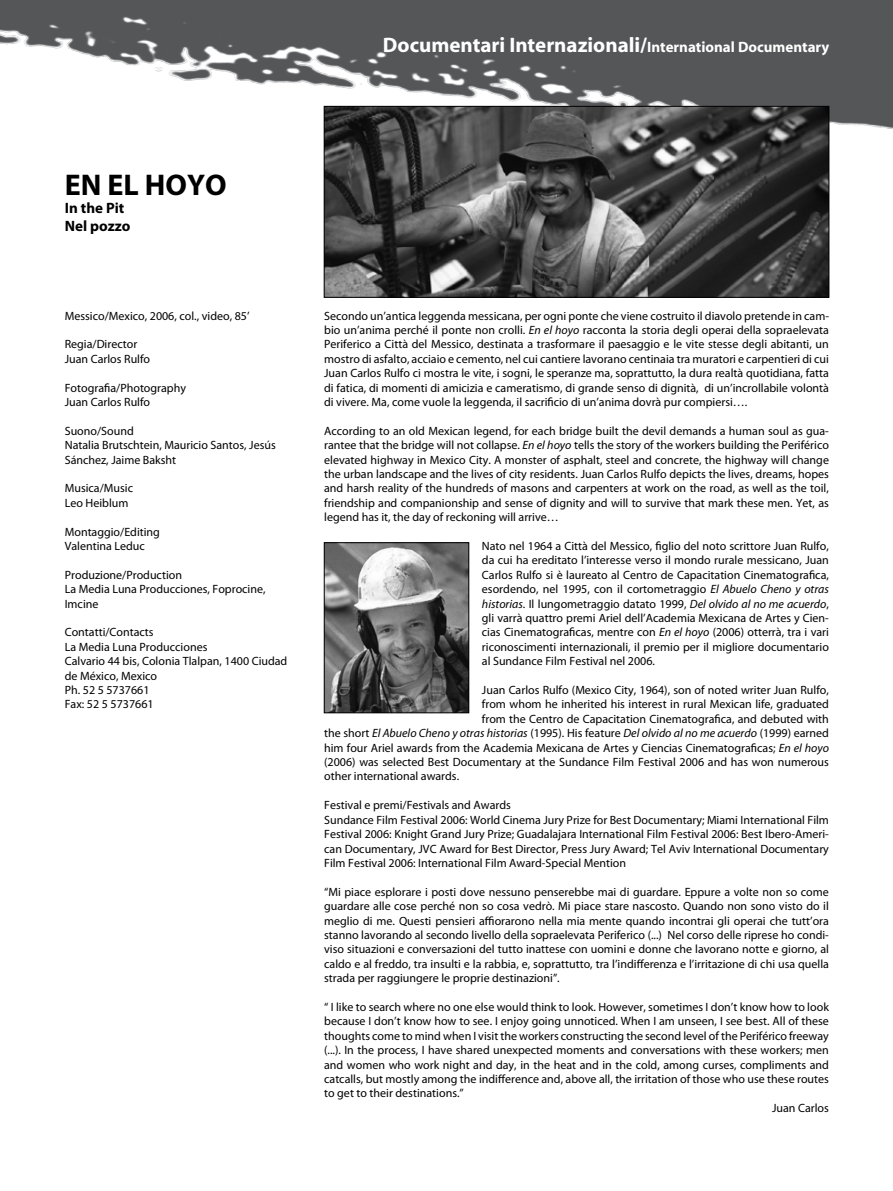
<style>
.page{position:relative;width:893px;height:1191px;background:#fff}
.page>*{position:absolute;margin:0;border:0;box-sizing:border-box;transform-origin:0 0}
.t1{font:700 30px "Myriad Pro";color:#000}
.t2{font:700 21px "Myriad";color:#fff}
.t3{font:700 15px/18px "Myriad Pro";color:#000}
.t4{font:12px/14.4px "Myriad Pro";color:#000}
.t5{font:italic 12px "Myriad Pro";color:#000}
.s1{font-size:15px}
.s2{font-family:"Myriad Pro";font-size:15px}
.s3{font-style:italic}
.s4{font-style:normal}
</style>
<div class="page">
<img style="left:0;top:0;width:893px;height:140px">
<img style="left:326px;top:108px;width:501px;height:188px">
<div style="left:324px;top:106px;width:505px;height:192px;border:1px solid #000"></div>
<img style="left:326px;top:544px;width:141px;height:167px">
<div style="left:324px;top:542px;width:145px;height:171px;border:1px solid #000"></div>
<h2 class="t2" style="left:383px;top:34px;width:448px">Documentari Internazionali/<span class="s1">International</span> <span class="s2">Documentary</span></h2>
<h1 class="t1" style="left:65px;top:168px;width:163px">EN EL HOYO</h1>
<p class="t3" style="left:65px;top:199px;width:67px">In the Pit<br>Nel pozzo</p>
<p class="t4" style="left:65px;top:308px;width:186px">Messico/Mexico, 2006, col., video, 85’</p>
<p class="t4" style="left:65px;top:337px;width:87px">Regia/Director<br>Juan Carlos Rulfo</p>
<p class="t4" style="left:65px;top:380px;width:123px">Fotografia/Photography<br>Juan Carlos Rulfo</p>
<p class="t4" style="left:65px;top:424px;width:213px">Suono/Sound<br>Natalia Brutschtein, Mauricio Santos, Jesús<br>Sánchez, Jaime Baksht</p>
<p class="t4" style="left:65px;top:481px;width:70px">Musica/Music<br>Leo Heiblum</p>
<p class="t4" style="left:65px;top:524px;width:97px">Montaggio/Editing<br>Valentina Leduc</p>
<p class="t4" style="left:65px;top:568px;width:202px">Produzione/Production<br>La Media Luna Producciones, Foprocine,<br>Imcine</p>
<p class="t4" style="left:65px;top:625px;width:224px">Contatti/Contacts<br>La Media Luna Producciones<br>Calvario 44 bis, Colonia Tlalpan, 1400 Ciudad de México, Mexico<br>Ph. 52 5 5737661<br>Fax: 52 5 5737661</p>
<p class="t4" style="left:324px;top:308px;width:506px;text-align:justify">Secondo un’antica leggenda messicana, per ogni ponte che viene costruito il diavolo pretende in cam&shy;bio un’anima perché il ponte non crolli. <span class="s3">En el hoyo</span> racconta la storia degli operai della sopraelevata Periferico a Città del Messico, destinata a trasformare il paesaggio e le vite stesse degli abitanti, un mostro di asfalto, acciaio e cemento, nel cui cantiere lavorano centinaia tra muratori e carpentieri di cui Juan Carlos Rulfo ci mostra le vite, i sogni, le speranze ma, soprattutto, la dura realtà quotidiana, fatta di fatica, di momenti di amicizia e cameratismo, di grande senso di dignità, di un’incrollabile volontà di vivere. Ma, come vuole la leggenda, il sacrificio di un’anima dovrà pur compiersi….</p>
<p class="t4" style="left:324px;top:424px;width:506px;text-align:justify">According to an old Mexican legend, for each bridge built the devil demands a human soul as gua&shy;rantee that the bridge will not collapse. <span class="s3">En el hoyo</span> tells the story of the workers building the Periférico elevated highway in Mexico City. A monster of asphalt, steel and concrete, the highway will change the urban landscape and the lives of city residents. Juan Carlos Rulfo depicts the lives, dreams, hopes and harsh reality of the hundreds of masons and carpenters at work on the road, as well as the toil, friendship and companionship and sense of dignity and will to survive that mark these men. Yet, as legend has it, the day of reckoning will arrive…</p>
<p class="t4" style="left:482px;top:539px;width:349px;text-align:justify">Nato nel 1964 a Città del Messico, figlio del noto scrittore Juan Rulfo, da cui ha ereditato l’interesse verso il mondo rurale messicano, Juan Carlos Rulfo si è laureato al Centro de Capacitation Cinematografica, esordendo, nel 1995, con il cortometraggio <span class="s3">El Abuelo Cheno y otras historias</span>. Il lungometraggio datato 1999, <span class="s3">Del olvido al no me acuerdo</span>, gli varrà quattro premi Ariel dell’Academia Mexicana de Artes y Cien&shy;cias Cinematograficas, mentre con <span class="s3">En el hoyo</span> (2006) otterrà, tra i vari riconoscimenti internazionali, il premio per il migliore documentario al Sundance Film Festival nel 2006.</p>
<p class="t4" style="left:482px;top:683px;width:349px">Juan Carlos Rulfo (Mexico City, 1964), son of noted writer Juan Rulfo,</p>
<p class="t4" style="left:482px;top:697px;width:348px">from whom he inherited his interest in rural Mexican life, graduated</p>
<p class="t4" style="left:482px;top:712px;width:348px">from the Centro de Capacitation Cinematografica, and debuted with</p>
<p class="t5" style="left:324px;top:727px;width:506px"><span class="s4">the short</span> El Abuelo Cheno y otras historias <span class="s4">(1995). His feature</span> Del olvido al no me acuerdo <span class="s4">(1999) earned</span></p>
<p class="t4" style="left:324px;top:740px;width:506px">him four Ariel awards from the Academia Mexicana de Artes y Ciencias Cinematograficas; <span class="s3">En el hoyo</span></p>
<p class="t4" style="left:324px;top:755px;width:506px">(2006) was selected Best Documentary at the Sundance Film Festival 2006 and has won numerous</p>
<p class="t4" style="left:324px;top:769px;width:137px">other international awards.</p>
<p class="t4" style="left:324px;top:798px;width:506px">Festival e premi/Festivals and Awards<br>Sundance Film Festival 2006: World Cinema Jury Prize for Best Documentary; Miami International Film Festival 2006: Knight Grand Jury Prize; Guadalajara International Film Festival 2006: Best Ibero-Ameri&shy;can Documentary, JVC Award for Best Director, Press Jury Award; Tel Aviv International Documentary Film Festival 2006: International Film Award-Special Mention</p>
<p class="t4" style="left:324px;top:884px;width:506px;text-align:justify">“Mi piace esplorare i posti dove nessuno penserebbe mai di guardare. Eppure a volte non so come guardare alle cose perché non so cosa vedrò. Mi piace stare nascosto. Quando non sono visto do il meglio di me. Questi pensieri affiorarono nella mia mente quando incontrai gli operai che tutt’ora stanno lavorando al secondo livello della sopraelevata Periferico (...) Nel corso delle riprese ho condi&shy;viso situazioni e conversazioni del tutto inattese con uomini e donne che lavorano notte e giorno, al caldo e al freddo, tra insulti e la rabbia, e, soprattutto, tra l’indifferenza e l’irritazione di chi usa quella strada per raggiungere le proprie destinazioni”.</p>
<p class="t4" style="left:324px;top:1000px;width:506px">“ I like to search where no one else would think to look. However, sometimes I don’t know how to look</p>
<p class="t4" style="left:324px;top:1014px;width:506px">because I don’t know how to see. I enjoy going unnoticed. When I am unseen, I see best. All of these</p>
<p class="t4" style="left:324px;top:1028px;width:506px">thoughts come to mind when I visit the workers constructing the second level of the Periférico freeway</p>
<p class="t4" style="left:324px;top:1043px;width:506px">(...). In the process, I have shared unexpected moments and conversations with these workers; men</p>
<p class="t4" style="left:324px;top:1057px;width:506px">and women who work night and day, in the heat and in the cold, among curses, compliments and</p>
<p class="t4" style="left:324px;top:1072px;width:506px">catcalls, but mostly among the indifference and, above all, the irritation of those who use these routes</p>
<p class="t4" style="left:324px;top:1086px;width:141px">to get to their destinations.”</p>
<p class="t4" style="left:772px;top:1100px;width:58px">Juan Carlos</p>
</div>
